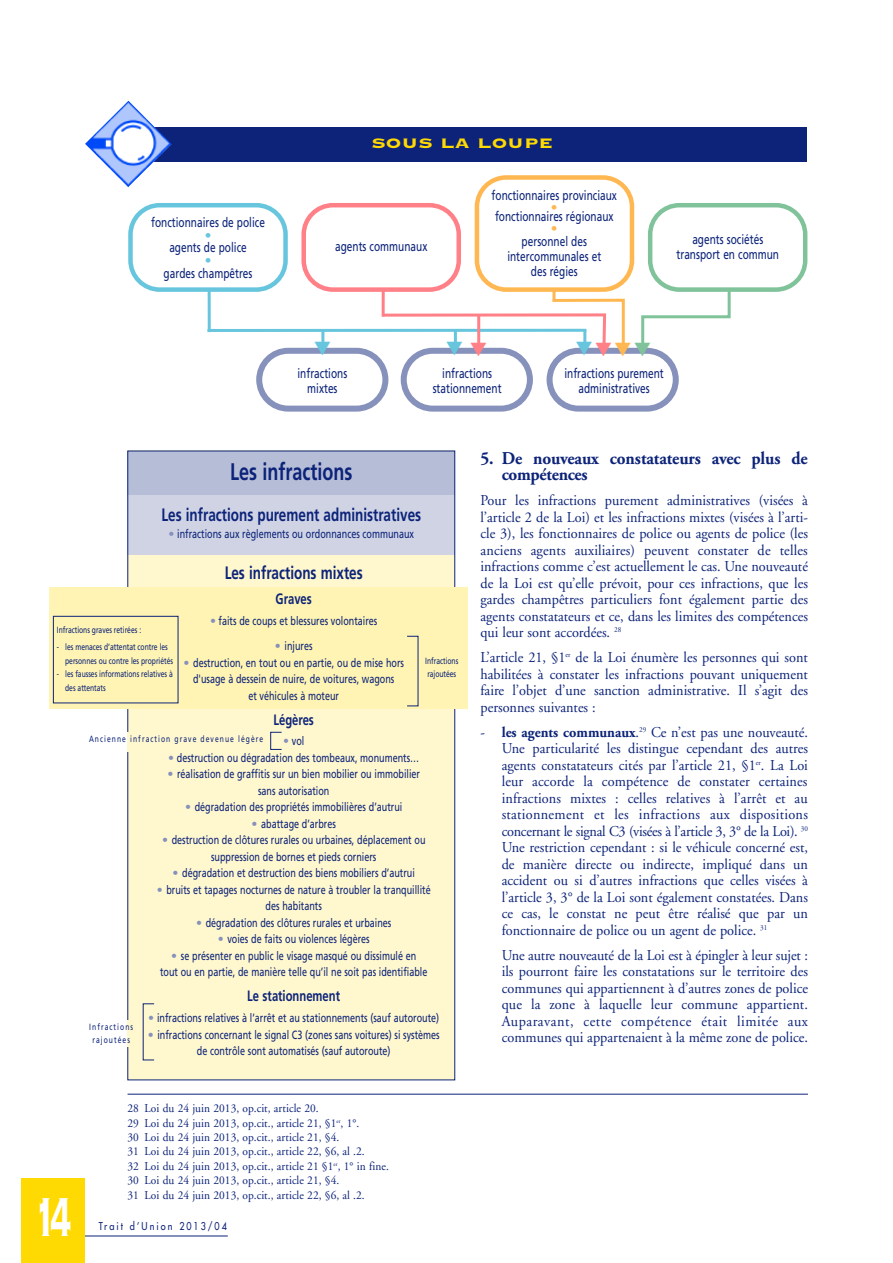
<style>
.page{position:relative;width:893px;height:1263px;background:#fff}
.page>*{position:absolute;margin:0;border:0;box-sizing:border-box;transform-origin:0 0}
.t1{font:72px "Copperplate Thirty Three BC";color:#fff;scale:.5 1}
.t2{font:700 24px "Frutiger";color:#0c2379;scale:.75 1}
.t3{font:700 18px "Frutiger";color:#0c2379;scale:.75 1}
.t4{font:700 18px/16.5px "Adobe Garamond";letter-spacing:-.005em;color:#0c2379;scale:.95 1}
.t5{font:18px "Copperplate Thirty Three BC";color:#ffd902;scale:1.2 1}
.t6{font:15px/16.5px "Adobe Garamond";color:#0c2379;text-align:justify;scale:.95 1}
.t7{font:700 15px "Frutiger";color:#0c2379;scale:.75 1}
.t8{font:13.5px/14.9px "Frutiger";color:#0c2379;text-align:center;scale:.75 1}
.t9{font:13.5px "Frutiger";color:#67c6dd}
.t10{font:13.5px "Frutiger";color:#ffb851}
.t11{font:12px/16.5px "Frutiger";color:#0c2379;text-align:center;scale:.75 1}
.t12{font:12px/14.4px "Adobe Garamond";letter-spacing:.005em;color:#0c2379;scale:.95 1}
.t13{font:10.5px "Futura";letter-spacing:.22em;color:#0c2379;scale:.87 1}
.t14{font:9px/13.5px "Frutiger";letter-spacing:-.005em;color:#0c2379;scale:.75 1}
.t15{font:9px/13.5px "Frutiger";letter-spacing:.155em;color:#0c2379;text-align:center;scale:.75 1}
.s1{color:#8691bc}
.s2{font-weight:700}
</style>
<div class="page">
<hr style="left:77px;top:1235px;width:151px;height:1px;background:#0c2379">
<div style="left:21px;top:1178px;width:64px;height:85px;background:#ffd902"></div>
<div style="left:128px;top:451px;width:327px;height:629px;background:#fff7cd"></div>
<div style="left:128px;top:451px;width:327px;height:103px;background:#b6bdd7"></div>
<div style="left:128px;top:494px;width:327px;height:60px;background:#cfd3e4"></div>
<div style="left:117px;top:127px;width:690px;height:34px;background:#0c2379"></div>
<img style="left:85px;top:101px;width:87px;height:86px">
<hr style="left:128px;top:1094px;width:680px;height:1px;background:#0c2379">
<div style="left:49px;top:587px;width:419px;height:122px;background:#fff4b3"></div>
<div style="left:53px;top:616px;width:125px;height:87px;border:1px solid #0c2379"></div>
<svg style="left:128px;top:175px;width:679px;height:237px"></svg>
<p class="t8" style="left:151px;top:216px;width:153px">fonctionnaires de police</p>
<p class="t9" style="left:205px;top:229px;width:8px">•</p>
<p class="t8" style="left:169px;top:241px;width:105px">agents de police</p>
<p class="t9" style="left:205px;top:255px;width:8px">•</p>
<p class="t8" style="left:164px;top:267px;width:120px">gardes champêtres</p>
<p class="t5" style="left:372px;top:131px;width:153px">SOUS LA LOUPE</p>
<p class="t8" style="left:335px;top:240px;width:124px">agents communaux</p>
<p class="t8" style="left:492px;top:189px;width:169px">fonctionnaires provinciaux</p>
<p class="t10" style="left:551px;top:202px;width:8px">•</p>
<p class="t8" style="left:495px;top:210px;width:160px">fonctionnaires régionaux</p>
<p class="t10" style="left:551px;top:223px;width:8px">•</p>
<p class="t8" style="left:507px;top:235px;width:127px">personnel des intercommunales et des régies</p>
<p class="t8" style="left:676px;top:233px;width:138px">agents sociétés transport en commun</p>
<p class="t8" style="left:297px;top:367px;width:68px">infractions mixtes</p>
<p class="t8" style="left:433px;top:367px;width:93px">infractions stationnement</p>
<p class="t8" style="left:564px;top:367px;width:134px">infractions purement administratives</p>
<h2 class="t2" style="left:230px;top:462px;width:165px">Les infractions</h2>
<p class="t3" style="left:161px;top:508px;width:348px">Les infractions purement administratives</p>
<p class="t11" style="left:169px;top:526px;width:329px"><span class="s1">•</span> infractions aux règlements ou ordonnances communaux</p>
<p class="t3" style="left:225px;top:566px;width:186px">Les infractions mixtes</p>
<p class="t7" style="left:276px;top:593px;width:50px">Graves</p>
<p class="t11" style="left:210px;top:613px;width:225px"><span class="s1">•</span> faits de coups et blessures volontaires</p>
<p class="t11" style="left:275px;top:638px;width:52px"><span class="s1">•</span> injures</p>
<p class="t11" style="left:183px;top:655px;width:295px"><span class="s1">•</span> destruction, en tout ou en partie, ou de mise hors d'usage à dessein de nuire, de voitures, wagons<br>et véhicules à moteur</p>
<p class="t7" style="left:273px;top:713px;width:55px">Légères</p>
<p class="t11" style="left:283px;top:734px;width:30px"><span class="s1">•</span> vol</p>
<p class="t11" style="left:168px;top:750px;width:336px"><span class="s1">•</span> destruction ou dégradation des tombeaux, monuments…</p>
<p class="t11" style="left:167px;top:767px;width:338px"><span class="s1">•</span> réalisation de graffitis sur un bien mobilier ou immobilier sans autorisation</p>
<p class="t11" style="left:185px;top:800px;width:291px"><span class="s1">•</span> dégradation des propriétés immobilières d’autrui</p>
<p class="t11" style="left:251px;top:816px;width:114px"><span class="s1">•</span> abattage d’arbres</p>
<p class="t11" style="left:162px;top:833px;width:353px"><span class="s1">•</span> destruction de clôtures rurales ou urbaines, déplacement ou suppression de bornes et pieds corniers</p>
<p class="t11" style="left:173px;top:866px;width:324px"><span class="s1">•</span> dégradation et destruction des biens mobiliers d’autrui</p>
<p class="t11" style="left:157px;top:882px;width:367px"><span class="s1">•</span> bruits et tapages nocturnes de nature à troubler la tranquillité des habitants</p>
<p class="t11" style="left:196px;top:915px;width:262px"><span class="s1">•</span> dégradation des clôtures rurales et urbaines</p>
<p class="t11" style="left:218px;top:932px;width:204px"><span class="s1">•</span> voies de faits ou violences légères</p>
<p class="t11" style="left:160px;top:948px;width:358px"><span class="s1">•</span> se présenter en public le visage masqué ou dissimulé en<br>tout ou en partie, de manière telle qu’il ne soit pas identifiable</p>
<p class="t7" style="left:247px;top:990px;width:125px">Le stationnement</p>
<p class="t11" style="left:148px;top:1010px;width:389px"><span class="s1">•</span> infractions relatives à l’arrêt et au stationnements (sauf autoroute)</p>
<p class="t11" style="left:148px;top:1027px;width:391px"><span class="s1">•</span> infractions concernant le signal C3 (zones sans voitures) si systèmes de contrôle sont automatisés (sauf autoroute)</p>
<p class="t14" style="left:57px;top:623px;width:114px">Infractions graves retirées :</p>
<p class="t14" style="left:65px;top:641px;width:145px;text-indent:-8px">- les menaces d’attentat contre les personnes ou contre les propriétés</p>
<p class="t14" style="left:65px;top:668px;width:145px;text-indent:-8px">- les fausses informations relatives à des attentats</p>
<p class="t14" style="left:425px;top:654px;width:45px">Infractions rajoutées</p>
<p class="t15" style="left:89px;top:733px;width:234px">Ancienne infraction grave devenue légère</p>
<p class="t15" style="left:89px;top:1021px;width:60px">Infractions rajoutées</p>
<h1 class="t1" style="left:34px;top:1169px;width:76px">14</h1>
<p class="t12" style="left:128px;top:1102px;width:277px">28 Loi du 24 juin 2013, op.cit, article 20.<br>29 Loi du 24 juin 2013, op.cit., article 21, §1<sup>er</sup>, 1°.<br>30 Loi du 24 juin 2013, op.cit., article 21, §4.<br>31 Loi du 24 juin 2013, op.cit., article 22, §6, al .2.<br>32 Loi du 24 juin 2013, op.cit., article 21 §1<sup>er</sup>, 1° in fine.<br>30 Loi du 24 juin 2013, op.cit., article 21, §4.<br>31 Loi du 24 juin 2013, op.cit., article 22, §6, al .2.</p>
<p class="t13" style="left:99px;top:1221px;width:149px">Trait d’Union 2013/04</p>
<p class="t4" style="left:502px;top:451px;width:324px;text-indent:-21px">5. De nouveaux constatateurs avec plus de compétences</p>
<p class="t6" style="left:480px;top:493px;width:346px">Pour les infractions purement administratives (visées à l’article 2 de la Loi) et les infractions mixtes (visées à l’arti&shy;cle 3), les fonctionnaires de police ou agents de police (les anciens agents auxiliaires) peuvent constater de telles infractions comme c’est actuellement le cas. Une nouveauté de la Loi est qu’elle prévoit, pour ces infractions, que les gardes champêtres particuliers font également partie des agents constatateurs et ce, dans les limites des compétences qui leur sont accordées. <sup>28</sup></p>
<p class="t6" style="left:480px;top:650px;width:346px">L’article 21, §1<sup>er</sup> de la Loi énumère les personnes qui sont habilitées à constater les infractions pouvant uniquement faire l’objet d’une sanction administrative. Il s’agit des personnes suivantes :</p>
<p class="t6" style="left:502px;top:725px;width:324px;text-indent:-21px">- <span class="s2">les agents communaux</span>.<sup>29</sup> Ce n’est pas une nouveauté.<br>Une particularité les distingue cependant des autres agents constatateurs cités par l’article 21, §1<sup>er</sup>. La Loi leur accorde la compétence de constater certaines infractions mixtes : celles relatives à l’arrêt et au stationnement et les infractions aux dispositions concernant le signal C3 (visées à l’article 3, 3° de la Loi). <sup>30<br></sup>Une restriction cependant : si le véhicule concerné est, de manière directe ou indirecte, impliqué dans un accident ou si d’autres infractions que celles visées à l’article 3, 3° de la Loi sont également constatées. Dans ce cas, le constat ne peut être réalisé que par un fonctionnaire de police ou un agent de police. <sup>31</sup></p>
<p class="t6" style="left:502px;top:948px;width:324px">Une autre nouveauté de la Loi est à épingler à leur sujet : ils pourront faire les constatations sur le territoire des communes qui appartiennent à d’autres zones de police que la zone à laquelle leur commune appartient.<br>Auparavant, cette compétence était limitée aux communes qui appartenaient à la même zone de police.</p>
</div>
